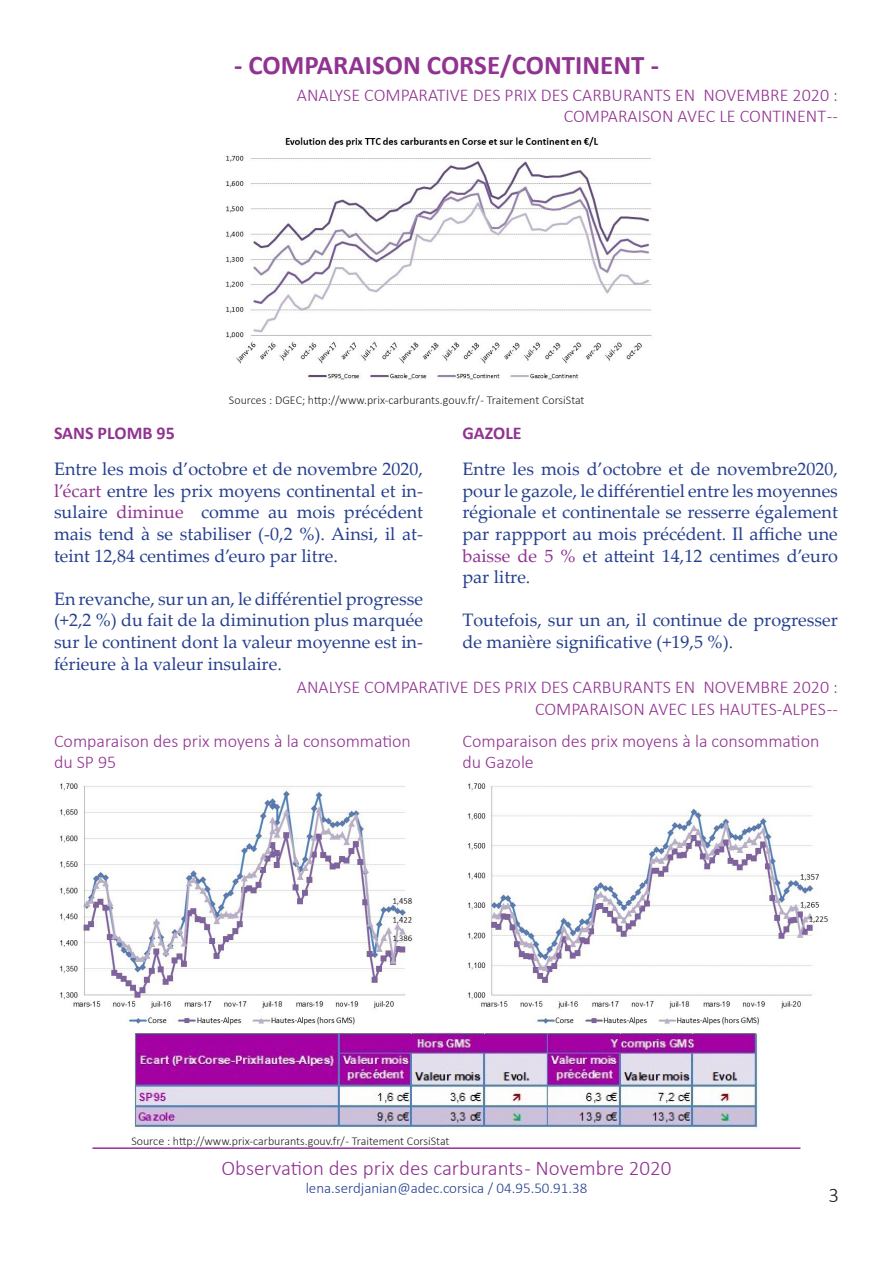
<style>
.page{position:relative;width:893px;height:1263px;background:#fff}
.page>*{position:absolute;margin:0;border:0;box-sizing:border-box;transform-origin:0 0}
.t1{font:700 27px "Calibri";color:#913391}
.t2{font:300 21px "Calibri";color:#913391}
.t3{font:300 21px "Calibri";color:#231f20}
.t4{font:18px/21.6px "Palatino Linotype";color:#253f8e;text-align:justify}
.t5{font:300 18px/21.6px "Calibri";color:#913391}
.t6{font:700 18px "Calibri";color:#913391}
.t7{font:300 15px "Calibri";color:#253f8e}
.t8{font:300 12px "Calibri";color:#231f20}
.s1{color:#913391}
</style>
<div class="page">
<hr style="left:92px;top:1147px;width:708px;height:2px;background:#913391">
<img style="left:134px;top:1032px;width:626px;height:98px">
<img style="left:468px;top:783px;width:360px;height:242px">
<img style="left:60px;top:783px;width:353px;height:242px">
<img style="left:226px;top:137px;width:426px;height:243px">
<p class="t1" style="left:234px;top:46px;width:426px">- COMPARAISON CORSE/CONTINENT -</p>
<p class="t5" style="left:297px;top:84px;width:542px">ANALYSE COMPARATIVE DES PRIX DES CARBURANTS EN NOVEMBRE 2020 :</p>
<p class="t5" style="left:564px;top:105px;width:276px">COMPARAISON AVEC LE CONTINENT --</p>
<p class="t8" style="left:229px;top:393px;width:357px">Sources : DGEC; http://www.prix-carburants.gouv.fr/ - Traitement CorsiStat</p>
<p class="t6" style="left:54px;top:420px;width:122px">SANS PLOMB 95</p>
<p class="t4" style="left:54px;top:458px;width:371px">Entre les mois d’octobre et de novembre 2020, <span class="s1">l’écart</span> entre les prix moyens continental et in&shy;sulaire <span class="s1">diminue</span> comme au mois précédent mais tend à se stabiliser (-0,2 %). Ainsi, il at&shy;teint 12,84 centimes d’euro par litre.</p>
<p class="t4" style="left:54px;top:587px;width:371px">En revanche, sur un an, le différentiel progresse (+2,2 %) du fait de la diminution plus marquée sur le continent dont la valeur moyenne est in&shy;férieure à la valeur insulaire.</p>
<p class="t6" style="left:462px;top:420px;width:61px">GAZOLE</p>
<p class="t4" style="left:462px;top:458px;width:377px">Entre les mois d’octobre et de novembre2020, pour le gazole, le différentiel entre les moyennes régionale et continentale se resserre également par rappport au mois précédent. Il affiche une <span class="s1">baisse de 5 %</span> et atteint 14,12 centimes d’euro par litre.</p>
<p class="t4" style="left:462px;top:609px;width:377px">Toutefois, sur un an, il continue de progresser de manière significative (+19,5 %).</p>
<p class="t5" style="left:297px;top:676px;width:542px">ANALYSE COMPARATIVE DES PRIX DES CARBURANTS EN NOVEMBRE 2020 :</p>
<p class="t5" style="left:535px;top:697px;width:304px">COMPARAISON AVEC LES HAUTES-ALPES --</p>
<p class="t5" style="left:54px;top:730px;width:358px">Comparaison des prix moyens à la consommation du SP 95</p>
<p class="t5" style="left:462px;top:730px;width:358px">Comparaison des prix moyens à la consommation du Gazole</p>
<p class="t8" style="left:131px;top:1134px;width:320px">Source : http://www.prix-carburants.gouv.fr/ - Traitement CorsiStat</p>
<p class="t2" style="left:222px;top:1154px;width:451px">Observation des prix des carburants - Novembre 2020</p>
<p class="t7" style="left:306px;top:1178px;width:283px">lena.serdjanian@adec.corsica / 04.95.50.91.38</p>
<p class="t3" style="left:828px;top:1182px;width:12px">3</p>
</div>
